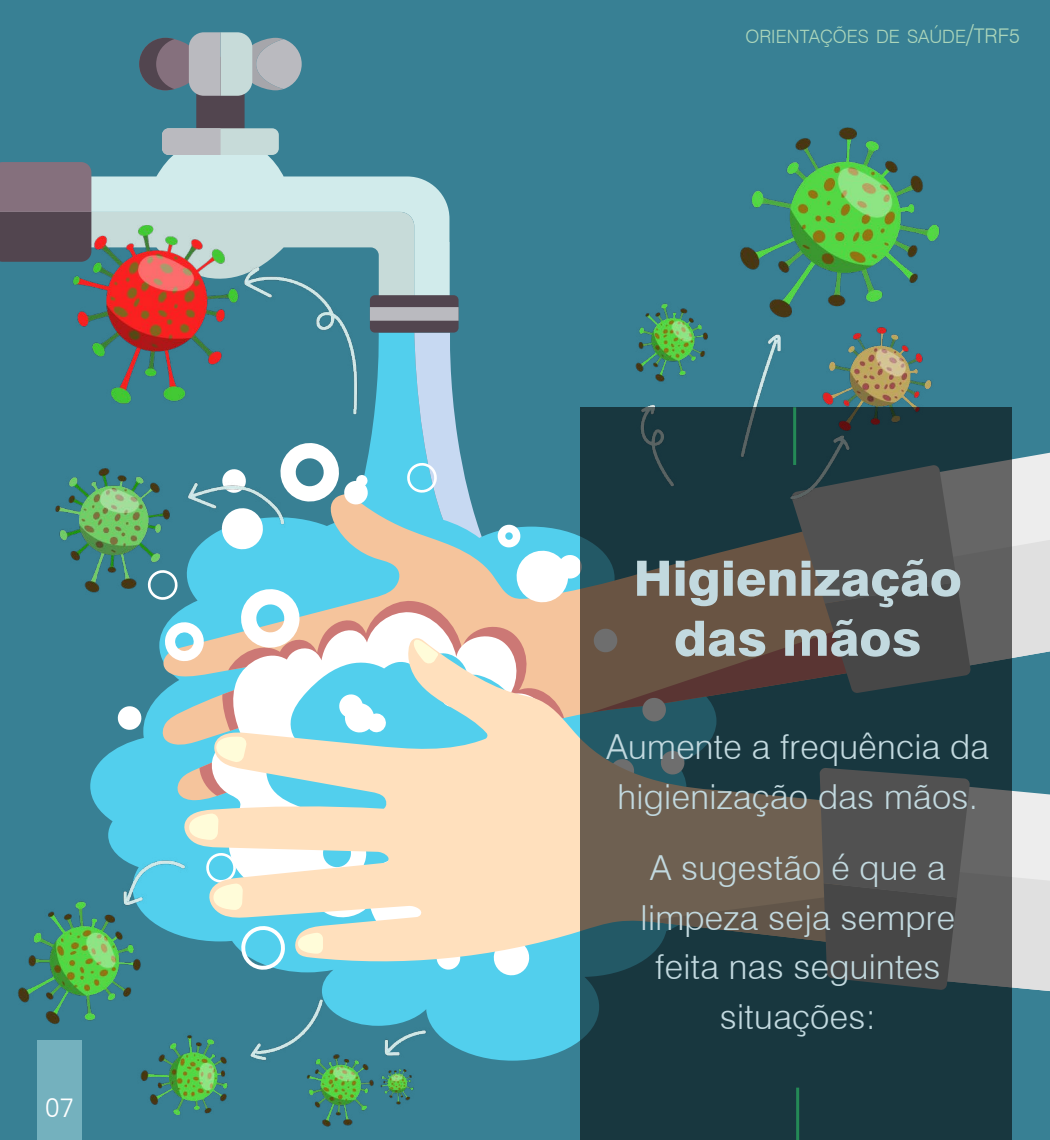
<style>
.page{position:relative;width:1050px;height:1140px;background:#fff}
.page>*{position:absolute;margin:0;border:0;box-sizing:border-box;transform-origin:0 0}
.t1{font:800 48.75px/60px "Swiss 721 BT";color:#c2d9df;text-align:center;scale:1.05 1}
.t2{font:300 34.5px/49.5px "Swiss 721 BT";letter-spacing:.01em;color:#c2d9df;text-align:center}
.t3{font:300 26.25px "Zurich BT";color:#fff}
.t4{font:300 18.38px "Swiss 721 BT";color:#acd6bb}
.s1{font-size:26.25px}
.s2{font-size:20.25px}
</style>
<div class="page">
<img style="left:0;top:0;width:1050px;height:1140px">
<svg style="left:580px;top:407px;width:432px;height:733px;background:#394647"></svg>
<div style="left:38px;top:1041px;width:44px;height:99px;background:#74b1be"></div>
<hr style="left:796px;top:1088px;width:3px;height:52px;background:#248956">
<hr style="left:793px;top:407px;width:3px;height:58px;background:#248956">
<p class="t3" style="left:45px;top:1092px;width:31px">07</p>
<p class="t4" style="left:746px;top:26px;width:276px">ORIENTAÇÕES DE SAÚDE<span class="s1">/</span><span class="s2">TRF5</span></p>
<h1 class="t1" style="left:633px;top:548px;width:314px">Higienização das mãos</h1>
<p class="t2" style="left:607px;top:722px;width:384px">Aumente a frequência da higienização das mãos.</p>
<p class="t2" style="left:641px;top:843px;width:316px">A sugestão é que a limpeza seja sempre feita nas seguintes situações:</p>
</div>
